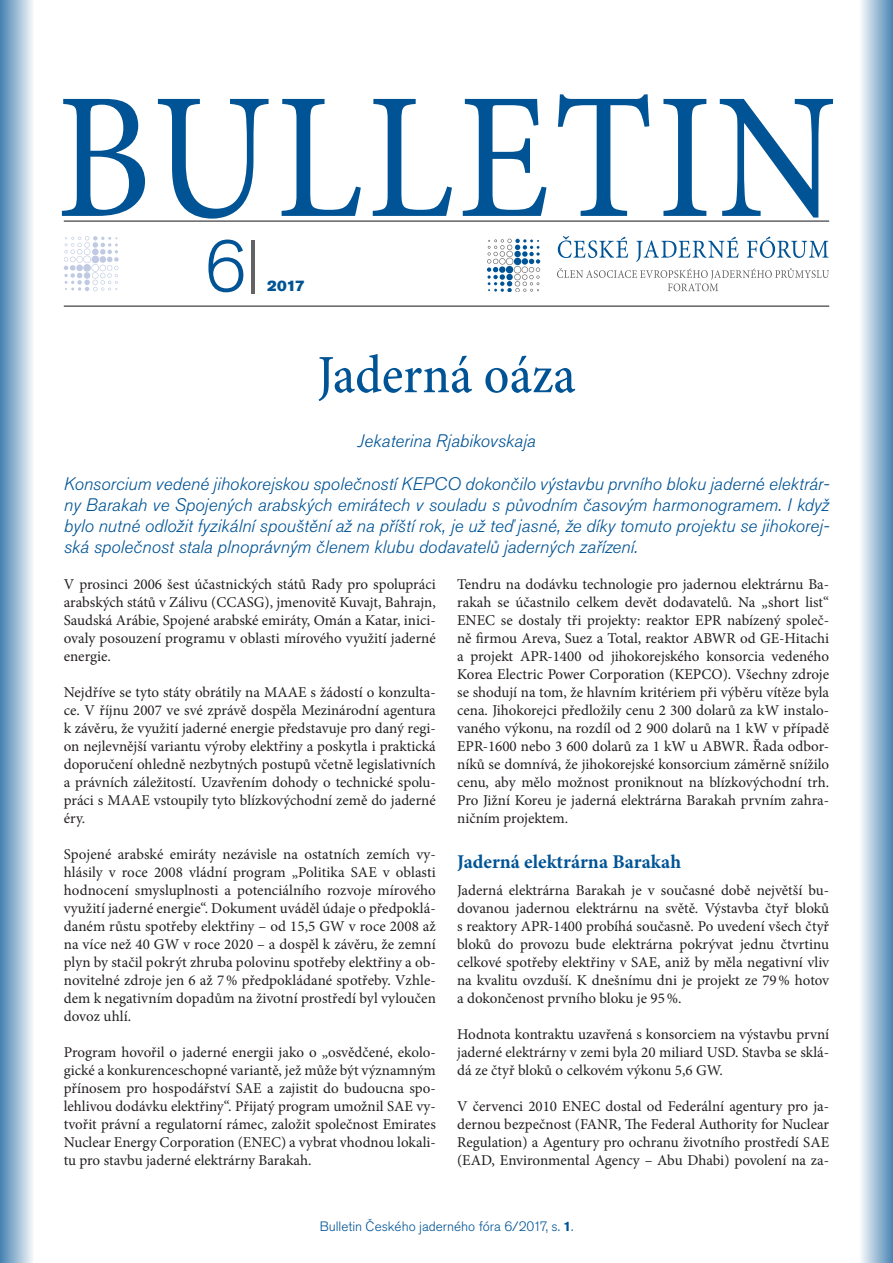
<style>
.page{position:relative;width:893px;height:1263px;background:#fff}
.page>*{position:absolute;margin:0;border:0;box-sizing:border-box;transform-origin:0 0}
.t1{font:180px "Minion Pro";letter-spacing:.025em;color:#005495;scale:.9 1}
.t2{font:300 72px "Akzidenz Grotesk Pro";color:#005495}
.NÁZEV_ČLÁNKU{font:500 54px "Minion Pro";color:#005495;scale:.93 1}
.MEZITITULEK_MINION_B{font:700 19.5px "Minion Pro";color:#005495}
.PEREX_BEZ_LINEK{font:italic 300 18px/21px "Akzidenz Grotesk Pro";color:#005495;text-align:justify}
.TEXT{font:15px/18px "Minion Pro";color:#231f20;text-align:justify}
.t3{font:15px "Akzidenz Grotesk Pro Super";color:#005495}
.t4{font:300 13.5px "Akzidenz Grotesk Pro";color:#005495}
.s1{font-size:58.5px;color:#636366}
.s2{font-weight:700}
</style>
<div class="page">
<div style="left:0;top:0;width:34px;height:1263px;background:linear-gradient(to right,#4582b1,#f2f6f9)"></div>
<div style="left:859px;top:0;width:34px;height:1263px;background:linear-gradient(to right,#fdfdfe,#5089b6)"></div>
<hr style="left:64px;top:220px;width:765px;height:2px;background:#636366">
<svg style="left:64px;top:236px;width:55px;height:55px"></svg>
<hr style="left:64px;top:305px;width:765px;height:2px;background:#636366">
<svg style="left:558px;top:236px;width:70px;height:22px"></svg>
<svg style="left:636px;top:237px;width:103px;height:25px"></svg>
<svg style="left:747px;top:236px;width:81px;height:22px"></svg>
<svg style="left:557px;top:268px;width:272px;height:23px"></svg>
<svg style="left:487px;top:239px;width:53px;height:52px"></svg>
<p class="t1" style="left:56px;top:38px;width:869px">BULLETIN</p>
<p class="t2" style="left:204px;top:220px;width:57px">6<span class="s1">|</span></p>
<p class="t3" style="left:267px;top:276px;width:39px">2017</p>
<p class="NÁZEV_ČLÁNKU" style="left:317px;top:338px;width:279px">Jaderná oáza</p>
<p class="PEREX_BEZ_LINEK" style="left:357px;top:431px;width:180px">Jekaterina Rjabikovskaja</p>
<p class="PEREX_BEZ_LINEK" style="left:64px;top:473px;width:767px">Konsorcium vedené jihokorejskou společností KEPCO dokončilo výstavbu prvního bloku jaderné elektrár&shy;ny Barakah ve Spojených arabských emirátech v souladu s původním časovým harmonogramem. I když bylo nutné odložit fyzikální spouštění až na příští rok, je už teď jasné, že díky tomuto projektu se jihokorej&shy;ská společnost stala plnoprávným členem klubu dodavatelů jaderných zařízení.</p>
<p class="TEXT" style="left:64px;top:575px;width:374px">V prosinci 2006 šest účastnických států Rady pro spolupráci arabských států v Zálivu (CCASG), jmenovitě Kuvajt, Bahrajn, Saudská Arábie, Spojené arabské emiráty, Omán a Katar, inici&shy;ovaly posouzení programu v oblasti mírového využití jaderné energie.</p>
<p class="TEXT" style="left:64px;top:683px;width:374px">Nejdříve se tyto státy obrátily na MAAE s žádostí o konzulta&shy;ce. V říjnu 2007 ve své zprávě dospěla Mezinárodní agentura k závěru, že využití jaderné energie představuje pro daný regi&shy;on nejlevnější variantu výroby elektřiny a poskytla i praktická doporučení ohledně nezbytných postupů včetně legislativních a právních záležitostí. Uzavřením dohody o technické spolu&shy;práci s MAAE vstoupily tyto blízkovýchodní země do jaderné éry.</p>
<p class="TEXT" style="left:64px;top:845px;width:374px">Spojené arabské emiráty nezávisle na ostatních zemích vy&shy;hlásily v roce 2008 vládní program „Politika SAE v oblasti hodnocení smysluplnosti a potenciálního rozvoje mírového využití jaderné energie“. Dokument uváděl údaje o předpoklá&shy;daném růstu spotřeby elektřiny – od 15,5 GW v roce 2008 až na více než 40 GW v roce 2020 – a dospěl k závěru, že zemní plyn by stačil pokrýt zhruba polovinu spotřeby elektřiny a ob&shy;novitelné zdroje jen 6 až 7% předpokládané spotřeby. Vzhle&shy;dem k negativním dopadům na životní prostředí byl vyloučen dovoz uhlí.</p>
<p class="TEXT" style="left:64px;top:1043px;width:374px">Program hovořil o jaderné energii jako o „osvědčené, ekolo&shy;gické a konkurenceschopné variantě, jež může být významným přínosem pro hospodářství SAE a zajistit do budoucna spo&shy;lehlivou dodávku elektřiny“. Přijatý program umožnil SAE vy&shy;tvořit právní a regulatorní rámec, založit společnost Emirates Nuclear Energy Corporation (ENEC) a vybrat vhodnou lokali&shy;tu pro stavbu jaderné elektrárny Barakah.</p>
<p class="TEXT" style="left:457px;top:575px;width:374px">Tendru na dodávku technologie pro jadernou elektrárnu Ba&shy;rakah se účastnilo celkem devět dodavatelů. Na „short list“ ENEC se dostaly tři projekty: reaktor EPR nabízený společ&shy;ně firmou Areva, Suez a Total, reaktor ABWR od GE-Hitachi a projekt APR-1400 od jihokorejského konsorcia vedeného Korea Electric Power Corporation (KEPCO). Všechny zdroje se shodují na tom, že hlavním kritériem při výběru vítěze byla cena. Jihokorejci předložily cenu 2 300 dolarů za kW instalo&shy;vaného výkonu, na rozdíl od 2 900 dolarů na 1 kW v případě EPR-1600 nebo 3 600 dolarů za 1 kW u ABWR. Řada odbor&shy;níků se domnívá, že jihokorejské konsorcium záměrně snížilo cenu, aby mělo možnost proniknout na blízkovýchodní trh.<br>Pro Jižní Koreu je jaderná elektrárna Barakah prvním zahra&shy;ničním projektem.</p>
<p class="MEZITITULEK_MINION_B" style="left:457px;top:848px;width:225px">Jaderná elektrárna Barakah</p>
<p class="TEXT" style="left:457px;top:881px;width:374px">Jaderná elektrárna Barakah je v současné době největší bu&shy;dovanou jadernou elektrárnu na světě. Výstavba čtyř bloků s reaktory APR-1400 probíhá současně. Po uvedení všech čtyř bloků do provozu bude elektrárna pokrývat jednu čtvrtinu celkové spotřeby elektřiny v SAE, aniž by měla negativní vliv na kvalitu ovzduší. K dnešnímu dni je projekt ze 79% hotov a dokončenost prvního bloku je 95%.</p>
<p class="TEXT" style="left:457px;top:1025px;width:374px">Hodnota kontraktu uzavřená s konsorciem na výstavbu první jaderné elektrárny v zemi byla 20 miliard USD. Stavba se sklá&shy;dá ze čtyř bloků o celkovém výkonu 5,6 GW.</p>
<p class="TEXT" style="left:457px;top:1097px;width:374px">V červenci 2010 ENEC dostal od Federální agentury pro ja&shy;dernou bezpečnost (FANR, The Federal Authority for Nuclear Regulation) a Agentury pro ochranu životního prostředí SAE (EAD, Environmental Agency – Abu Dhabi) povolení na za-</p>
<p class="t4" style="left:320px;top:1217px;width:255px">Bulletin Českého jaderného fóra 6/2017, s. <span class="s2">1</span>.</p>
</div>
